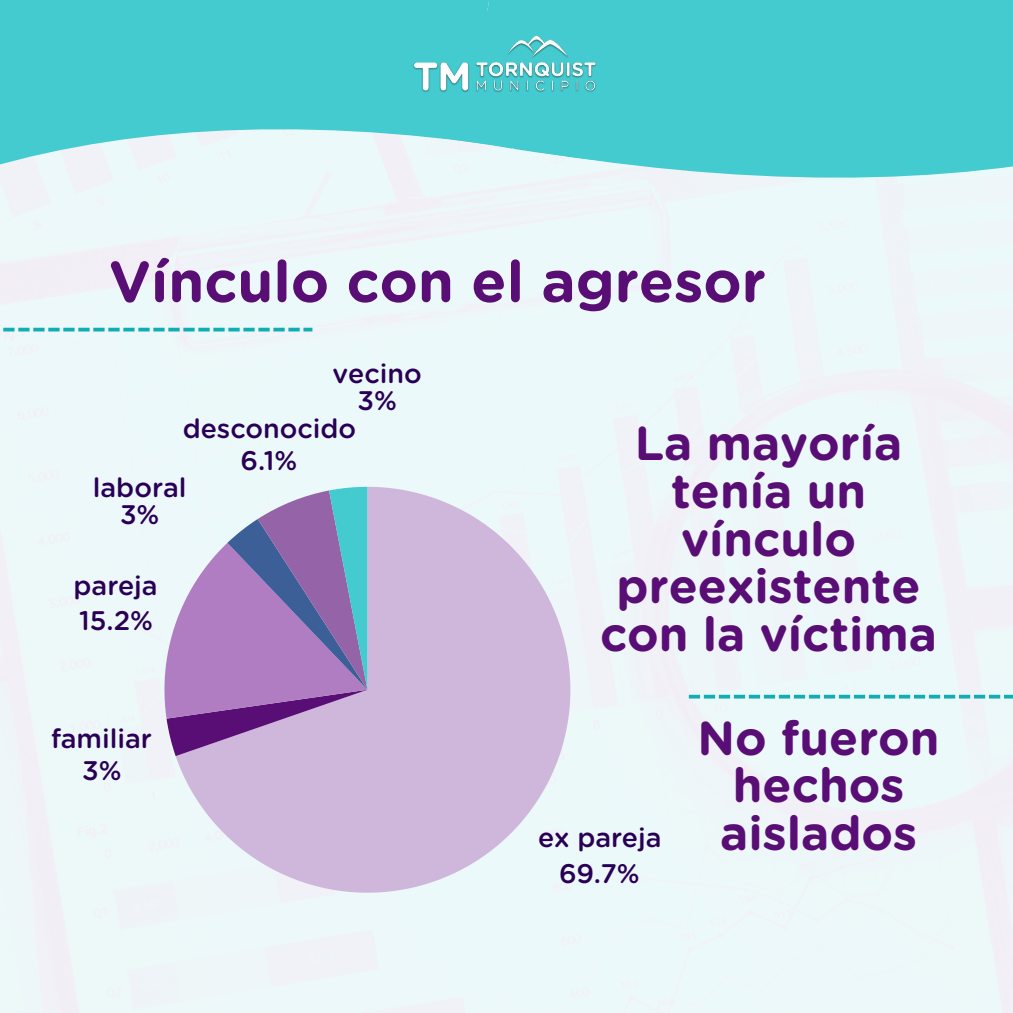
<style>
.page{position:relative;width:1013px;height:1013px;background:#fff}
.page>*{position:absolute;margin:0;border:0;box-sizing:border-box;transform-origin:0 0}
.t1{font:700 57.75px "Gotham Rounded";color:#590e76}
.t2{font:700 47.62px/47.8px "Gotham Rounded";color:#590e76;text-align:center}
.t3{font:500 26.88px/35.8px "Gotham Rounded";color:#290056;text-align:center}
</style>
<div class="page">
<svg style="left:176px;top:487px;width:394px;height:405px;background:#d5c5e1"></svg>
<svg style="left:164px;top:487px;width:203px;height:269px;background:#a490c2"></svg>
<svg style="left:0;top:328px;width:312px;height:3px"></svg>
<svg style="left:688px;top:694px;width:324px;height:4px"></svg>
<div style="left:0;top:185px;width:670px;height:57px;background:#edf8f9"></div>
<div style="left:0;top:198px;width:634px;height:39px;background:#edf8f9"></div>
<svg style="left:670px;top:141px;width:342px;height:40px;background:#60d2d6"></svg>
<svg style="left:0;top:137px;width:634px;height:61px"></svg>
<div style="left:670px;top:81px;width:342px;height:60px;background:#44cbd0"></div>
<div style="left:0;top:76px;width:343px;height:61px;background:#44cbd0"></div>
<div style="left:670px;top:20px;width:342px;height:61px;background:#44cbd0"></div>
<div style="left:0;top:0;width:343px;height:76px;background:#44cbd0"></div>
<div style="left:670px;top:0;width:342px;height:20px;background:#44cbd0"></div>
<img style="left:343px;top:0;width:327px;height:185px">
<p class="t1" style="left:109px;top:256px;width:658px">Vínculo con el agresor</p>
<h2 class="t3" style="left:332px;top:357px;width:91px">vecino</h2>
<h2 class="t3" style="left:357px;top:384px;width:41px">3%</h2>
<p class="t3" style="left:183px;top:414px;width:175px;line-height:31.8px">desconocido<br>6.1%</p>
<p class="t3" style="left:93px;top:471px;width:95px">laboral</p>
<p class="t3" style="left:120px;top:497px;width:41px">3%</p>
<p class="t3" style="left:74px;top:568px;width:86px;text-align:left">pareja<br>15.2%</p>
<p class="t3" style="left:51px;top:724px;width:102px;line-height:31.2px">familiar<br>3%</p>
<h1 class="t2" style="left:600px;top:421px;width:338px">La mayoría tenía un vínculo preexistente con la víctima</h1>
<p class="t3" style="left:538px;top:820px;width:125px">ex pareja<br>69.7%</p>
<p class="t2" style="left:697px;top:716px;width:243px">No fueron hechos aislados</p>
</div>
